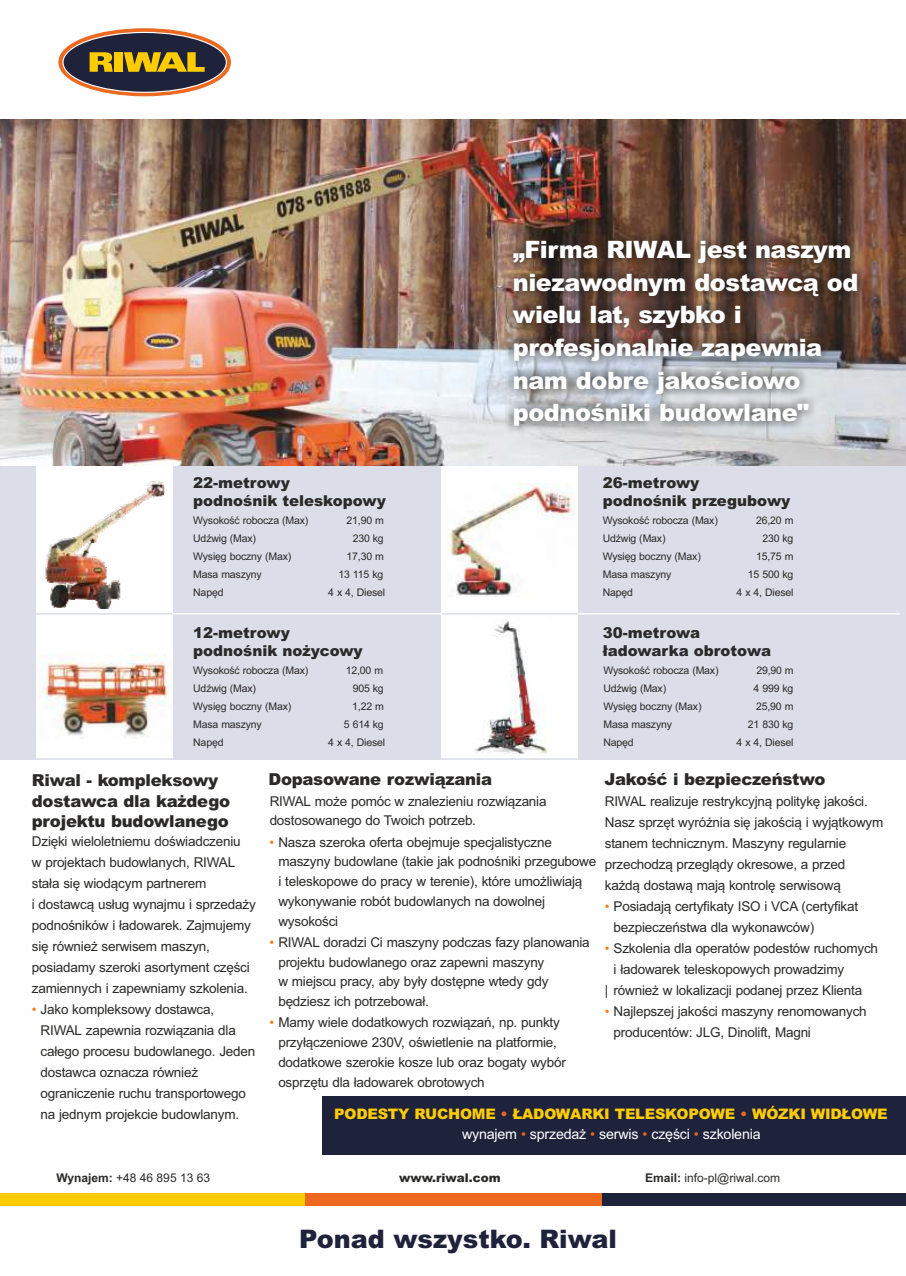
<style>
.page{position:relative;width:906px;height:1276px;background:#fff}
.page>*{position:absolute;margin:0;border:0;box-sizing:border-box;transform-origin:0 0}
.t1{font:900 25.5px "Arial";color:#1f223b}
.t2{font:900 24px/32.5px "Arial";letter-spacing:-.02em;color:#fefefe}
.t3{font:900 16.5px/20.7px "Arial";letter-spacing:-.015em;color:#2b2a29}
.t4{font:900 15px/18px "Arial";color:#2b2a29}
.t5{font:900 14.55px "Arial";letter-spacing:-.015em;color:#fecc00}
.t6{font:14.25px "Arial";letter-spacing:-.015em;color:#fefefe}
.t7{font:13.5px/21px "Arial";letter-spacing:-.015em;color:#2b2a29}
.t8{font:12px "Arial";color:#2b2a29}
.t9{font:900 12px "Arial";color:#2b2a29}
.t10{font:10.5px/18px "Arial";letter-spacing:-.015em;color:#2b2a29;text-align:right}
.s1{color:#ef7f1a}
.s2{color:#ec691f}
.s3{font-weight:700}
</style>
<div class="page">
<img style="left:0;top:119px;width:906px;height:347px">
<img style="left:505px;top:224px;width:381px;height:212px">
<div style="left:0;top:466px;width:906px;height:294px;background:#dbdde8"></div>
<div style="left:36px;top:466px;width:136px;height:303px;background:#fefefe"></div>
<div style="left:442px;top:466px;width:136px;height:303px;background:#fefefe"></div>
<img style="left:45px;top:478px;width:128px;height:130px">
<img style="left:40px;top:655px;width:128px;height:82px">
<img style="left:447px;top:483px;width:127px;height:114px">
<hr style="left:28px;top:758px;width:150px;height:2px;background:#dbdde8">
<hr style="left:442px;top:613px;width:136px;height:1px;background:#dbdde8">
<hr style="left:435px;top:758px;width:149px;height:2px;background:#dbdde8">
<hr style="left:28px;top:613px;width:150px;height:1px;background:#dbdde8">
<hr style="left:172px;top:613px;width:270px;height:1px;background:#fefefe">
<hr style="left:578px;top:613px;width:321px;height:1px;background:#fefefe">
<img style="left:474px;top:620px;width:73px;height:133px">
<svg style="left:57px;top:28px;width:175px;height:69px"></svg>
<svg style="left:59px;top:29px;width:171px;height:67px"></svg>
<div style="left:63px;top:32px;width:163px;height:60px;background:#1f223b;border-radius:50%"></div>
<svg style="left:90px;top:52px;width:23px;height:20px"></svg>
<div style="left:115px;top:52px;width:8px;height:20px;background:#fecc00"></div>
<svg style="left:124px;top:52px;width:81px;height:20px"></svg>
<div style="left:322px;top:1096px;width:584px;height:58px;background:#1f223b"></div>
<div style="left:602px;top:1193px;width:304px;height:12px;background:#1f223b"></div>
<div style="left:304px;top:1193px;width:298px;height:12px;background:#ec691f"></div>
<div style="left:0;top:1193px;width:304px;height:12px;background:#fecc00"></div>
<p class="t4" style="left:193px;top:476px;width:194px">22-metrowy<br>podnośnik teleskopowy</p>
<p class="t10" style="left:193px;top:513px;width:117px">Wysokość robocza (Max)</p>
<p class="t10" style="left:346px;top:513px;width:39px">21,90 m</p>
<p class="t10" style="left:193px;top:531px;width:64px">Udźwig (Max)</p>
<p class="t10" style="left:353px;top:531px;width:33px">230 kg</p>
<p class="t10" style="left:193px;top:549px;width:100px">Wysięg boczny (Max)</p>
<p class="t10" style="left:346px;top:549px;width:39px">17,30 m</p>
<p class="t10" style="left:193px;top:567px;width:70px">Masa maszyny</p>
<p class="t10" style="left:338px;top:567px;width:46px">13 115 kg</p>
<p class="t10" style="left:193px;top:585px;width:32px">Napęd</p>
<p class="t10" style="left:328px;top:585px;width:58px">4 x 4, Diesel</p>
<p class="t4" style="left:193px;top:625px;width:171px">12-metrowy podnośnik nożycowy</p>
<p class="t10" style="left:193px;top:662px;width:117px">Wysokość robocza (Max)</p>
<p class="t10" style="left:346px;top:662px;width:39px">12,00 m</p>
<p class="t10" style="left:193px;top:680px;width:64px">Udźwig (Max)</p>
<p class="t10" style="left:353px;top:680px;width:33px">905 kg</p>
<p class="t10" style="left:193px;top:698px;width:100px">Wysięg boczny (Max)</p>
<p class="t10" style="left:352px;top:698px;width:33px">1,22 m</p>
<p class="t10" style="left:193px;top:716px;width:70px">Masa maszyny</p>
<p class="t10" style="left:344px;top:716px;width:41px">5 614 kg</p>
<p class="t10" style="left:193px;top:734px;width:32px">Napęd</p>
<p class="t10" style="left:328px;top:734px;width:58px">4 x 4, Diesel</p>
<h2 class="t2" style="left:513px;top:236px;width:347px">„Firma RIWAL jest naszym niezawodnym dostawcą od wielu lat, szybko i profesjonalnie zapewnia nam dobre jakościowo podnośniki budowlane"</h2>
<p class="t4" style="left:603px;top:476px;width:189px">26-metrowy<br>podnośnik przegubowy</p>
<p class="t10" style="left:603px;top:513px;width:117px">Wysokość robocza (Max)</p>
<p class="t10" style="left:756px;top:513px;width:39px">26,20 m</p>
<p class="t10" style="left:603px;top:531px;width:64px">Udźwig (Max)</p>
<p class="t10" style="left:762px;top:531px;width:33px">230 kg</p>
<p class="t10" style="left:603px;top:549px;width:100px">Wysięg boczny (Max)</p>
<p class="t10" style="left:756px;top:549px;width:39px">15,75 m</p>
<p class="t10" style="left:603px;top:567px;width:70px">Masa maszyny</p>
<p class="t10" style="left:748px;top:567px;width:47px">15 500 kg</p>
<p class="t10" style="left:603px;top:585px;width:32px">Napęd</p>
<p class="t10" style="left:736px;top:585px;width:58px">4 x 4, Diesel</p>
<p class="t4" style="left:603px;top:625px;width:170px">30-metrowa ładowarka obrotowa</p>
<p class="t10" style="left:736px;top:662px;width:59px">29,90 m<br>4 999 kg<br>25,90 m<br>21 830 kg<br>4 x 4, Diesel</p>
<p class="t10" style="left:603px;top:662px;width:117px;text-align:left">Wysokość robocza (Max)<br>Udźwig (Max)<br>Wysięg boczny (Max)<br>Masa maszyny<br>Napęd</p>
<p class="t3" style="left:32px;top:771px;width:200px">Riwal - kompleksowy dostawca dla każdego projektu budowlanego</p>
<p class="t7" style="left:32px;top:832px;width:225px">Dzięki wieloletniemu doświadczeniu<br>w projektach budowlanych, RIWAL stała się wiodącym partnerem<br>i dostawcą usług wynajmu i sprzedaży podnośników i ładowarek. Zajmujemy się również serwisem maszyn, posiadamy szeroki asortyment części zamiennych i zapewniamy szkolenia.</p>
<p class="t7" style="left:41px;top:1000px;width:216px;text-indent:-9px"><span class="s1">•</span> Jako kompleksowy dostawca,<br>RIWAL zapewnia rozwiązania dla całego procesu budowlanego. Jeden dostawca oznacza również ograniczenie ruchu transportowego na jednym projekcie budowlanym.</p>
<p class="t3" style="left:268px;top:771px;width:225px">Dopasowane rozwiązania</p>
<p class="t7" style="left:270px;top:792px;width:278px;line-height:19.8px">RIWAL może pomóc w znalezieniu rozwiązania dostosowanego do Twoich potrzeb.</p>
<p class="t7" style="left:278px;top:833px;width:319px;line-height:19.8px;text-indent:-9px"><span class="s1">•</span> Nasza szeroka oferta obejmuje specjalistyczne maszyny budowlane (takie jak podnośniki przegubowe i teleskopowe do pracy w terenie), które umożliwiają wykonywanie robót budowlanych na dowolnej wysokości</p>
<p class="t7" style="left:278px;top:933px;width:313px;line-height:19.8px;text-indent:-9px"><span class="s1">•</span> RIWAL doradzi Ci maszyny podczas fazy planowania projektu budowlanego oraz zapewni maszyny<br>w miejscu pracy, aby były dostępne wtedy gdy będziesz ich potrzebował.</p>
<p class="t7" style="left:278px;top:1013px;width:289px;line-height:19.8px;text-indent:-9px"><span class="s1">•</span> Mamy wiele dodatkowych rozwiązań, np. punkty przyłączeniowe 230V, oświetlenie na platformie, dodatkowe szerokie kosze lub oraz bogaty wybór osprzętu dla ładowarek obrotowych</p>
<p class="t3" style="left:604px;top:770px;width:222px">Jakość i bezpieczeństwo</p>
<p class="t7" style="left:605px;top:791px;width:280px">RIWAL realizuje restrykcyjną politykę jakości.<br>Nasz sprzęt wyróżnia się jakością i wyjątkowym stanem technicznym. Maszyny regularnie przechodzą przeglądy okresowe, a przed każdą dostawą mają kontrolę serwisową</p>
<p class="t7" style="left:613px;top:896px;width:246px;text-indent:-9px"><span class="s1">•</span> Posiadają certyfikaty ISO i VCA (certyfikat bezpieczeństwa dla wykonawców)</p>
<p class="t7" style="left:605px;top:938px;width:275px"><span class="s1">•</span> Szkolenia dla operatów podestów ruchomych</p>
<p class="t7" style="left:613px;top:959px;width:232px">i ładowarek teleskopowych prowadzimy</p>
<p class="t7" style="left:605px;top:980px;width:259px">| również w lokalizacji podanej przez Klienta</p>
<p class="t7" style="left:613px;top:1001px;width:255px;text-indent:-9px"><span class="s1">•</span> Najlepszej jakości maszyny renomowanych producentów: JLG, Dinolift, Magni</p>
<p class="t5" style="left:334px;top:1108px;width:555px">PODESTY RUCHOME <span class="s2">•</span> ŁADOWARKI TELESKOPOWE <span class="s2">•</span> WÓZKI WIDŁOWE</p>
<p class="t6" style="left:462px;top:1128px;width:300px">wynajem <span class="s2">•</span> sprzedaż <span class="s2">•</span> serwis <span class="s2">•</span> części <span class="s2">•</span> szkolenia</p>
<p class="t8" style="left:56px;top:1173px;width:155px"><span class="s3">Wynajem:</span> +48 46 895 13 63</p>
<p class="t9" style="left:399px;top:1173px;width:103px">www.riwal.com</p>
<p class="t8" style="left:645px;top:1173px;width:136px"><span class="s3">Email:</span> info-pl@riwal.com</p>
<h1 class="t1" style="left:299px;top:1229px;width:319px">Ponad wszystko. Riwal</h1>
</div>
